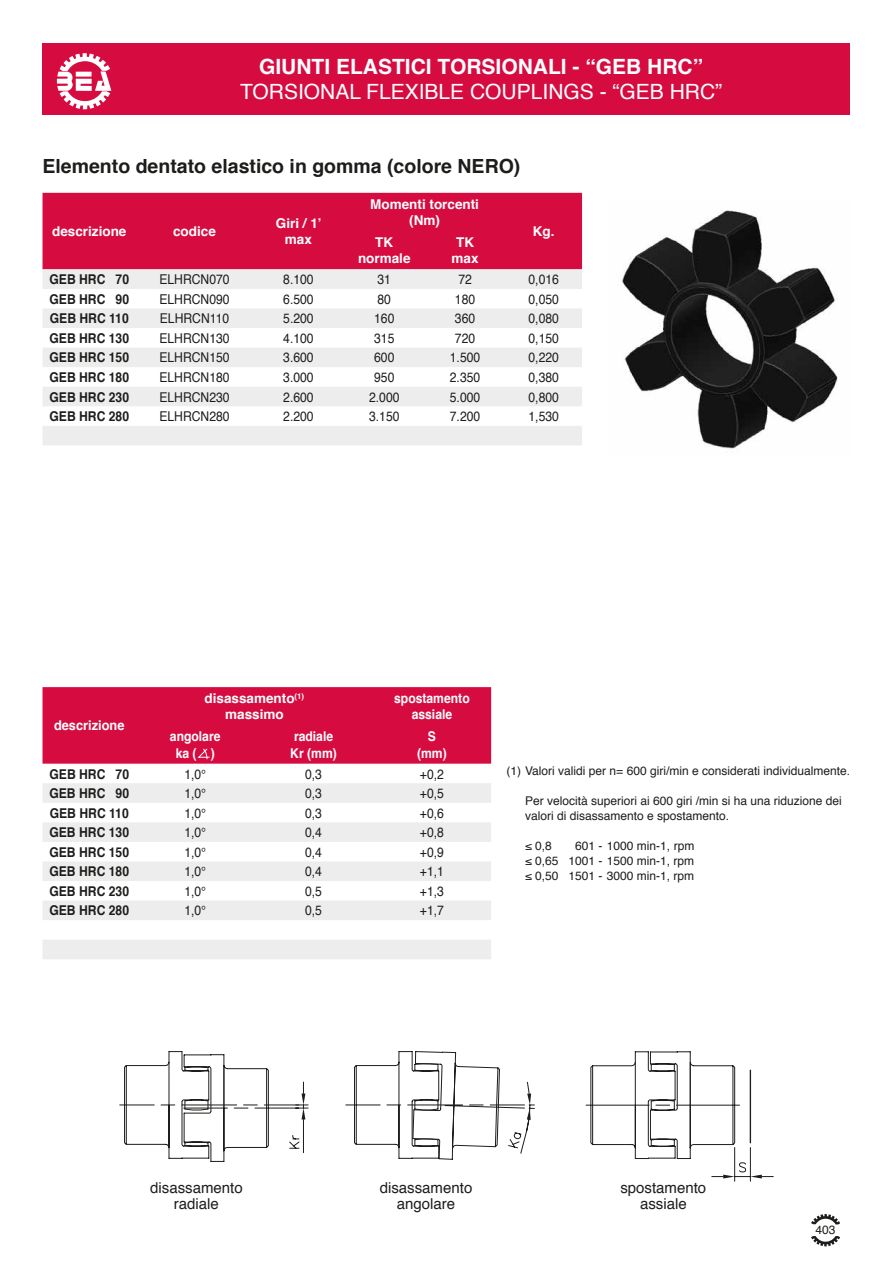
<style>
.page{position:relative;width:893px;height:1263px;background:#fff}
.page>*{position:absolute;margin:0;border:0;box-sizing:border-box;transform-origin:0 0}
.t1{font:21px "Helvetica";color:#fff}
.t2{font:700 21px "Helvetica";color:#fff}
.t3{font:700 19.5px "Helvetica";color:#1d1d1b}
.t4{font:15px/16.5px "Helvetica";color:#1d1d1b;text-align:center}
.t5{font:13.5px "Helvetica";color:#1d1d1b;scale:.9 1}
.t6{font:700 13.5px "Helvetica";color:#1d1d1b;scale:.9 1}
.t7{font:700 13.5px/16.2px "Helvetica";color:#fff;text-align:center}
.t8{font:700 13.5px/16.2px "Helvetica";color:#fff;text-align:center;scale:.9 1}
.t9{font:700 13.5px "Helvetica";color:#fff;scale:.95 1}
.t10{font:12px/15px "Helvetica";color:#1d1d1b}
</style>
<div class="page">
<img style="left:622px;top:210px;width:216px;height:239px">
<hr style="left:120px;top:1105px;width:34px;height:1px;background:#1d1d1b">
<hr style="left:734px;top:1147px;width:1px;height:34px;background:#1d1d1b">
<hr style="left:750px;top:1147px;width:1px;height:34px;background:#1d1d1b">
<svg style="left:124px;top:1051px;width:649px;height:127px"></svg>
<div style="left:42px;top:43px;width:808px;height:72px;background:#d60c41"></div>
<svg style="left:57px;top:53px;width:54px;height:56px"></svg>
<svg style="left:811px;top:1214px;width:29px;height:10px"></svg>
<svg style="left:811px;top:1236px;width:29px;height:10px"></svg>
<div style="left:43px;top:193px;width:539px;height:76px;background:#d60c41"></div>
<svg style="left:43px;top:269px;width:539px;height:176px;fill:#ededed"></svg>
<svg style="left:43px;top:783px;width:448px;height:176px;fill:#ededed"></svg>
<div style="left:43px;top:687px;width:448px;height:77px;background:#d60c41"></div>
<h1 class="t2" style="left:259px;top:50px;width:446px">GIUNTI ELASTICI TORSIONALI - “GEB HRC”</h1>
<h1 class="t1" style="left:240px;top:76px;width:483px">TORSIONAL FLEXIBLE COUPLINGS - “GEB HRC”</h1>
<h2 class="t3" style="left:43px;top:150px;width:479px">Elemento dentato elastico in gomma (colore NERO)</h2>
<p class="t7" style="left:52px;top:223px;width:76px">descrizione</p>
<p class="t7" style="left:173px;top:223px;width:44px">codice</p>
<p class="t7" style="left:276px;top:215px;width:47px">Giri / 1’ max</p>
<p class="t7" style="left:370px;top:196px;width:110px">Momenti torcenti (Nm)</p>
<p class="t7" style="left:358px;top:234px;width:54px">TK normale</p>
<p class="t7" style="left:452px;top:234px;width:29px">TK max</p>
<p class="t7" style="left:533px;top:223px;width:23px">Kg.</p>
<p class="t6" style="left:49px;top:269px;width:90px">GEB HRC 70</p>
<p class="t5" style="left:159px;top:269px;width:80px">ELHRCN070</p>
<p class="t5" style="left:283px;top:269px;width:35px">8.100</p>
<p class="t5" style="left:378px;top:269px;width:17px">31</p>
<p class="t5" style="left:458px;top:269px;width:17px">72</p>
<p class="t5" style="left:529px;top:269px;width:35px">0,016</p>
<p class="t6" style="left:49px;top:288px;width:90px">GEB HRC 90</p>
<p class="t5" style="left:159px;top:289px;width:80px">ELHRCN090</p>
<p class="t5" style="left:283px;top:289px;width:35px">6.500</p>
<p class="t5" style="left:378px;top:289px;width:17px">80</p>
<p class="t5" style="left:455px;top:289px;width:24px">180</p>
<p class="t5" style="left:529px;top:289px;width:35px">0,050</p>
<p class="t6" style="left:50px;top:308px;width:89px">GEB HRC 110</p>
<p class="t5" style="left:160px;top:308px;width:79px">ELHRCN110</p>
<p class="t5" style="left:283px;top:308px;width:35px">5.200</p>
<p class="t5" style="left:374px;top:308px;width:24px">160</p>
<p class="t5" style="left:455px;top:308px;width:24px">360</p>
<p class="t5" style="left:529px;top:308px;width:35px">0,080</p>
<p class="t6" style="left:49px;top:327px;width:90px">GEB HRC 130</p>
<p class="t5" style="left:159px;top:328px;width:80px">ELHRCN130</p>
<p class="t5" style="left:283px;top:328px;width:35px">4.100</p>
<p class="t5" style="left:374px;top:328px;width:24px">315</p>
<p class="t5" style="left:455px;top:328px;width:24px">720</p>
<p class="t5" style="left:529px;top:328px;width:35px">0,150</p>
<p class="t6" style="left:49px;top:347px;width:90px">GEB HRC 150</p>
<p class="t5" style="left:159px;top:347px;width:80px">ELHRCN150</p>
<p class="t5" style="left:283px;top:347px;width:35px">3.600</p>
<p class="t5" style="left:374px;top:347px;width:24px">600</p>
<p class="t5" style="left:450px;top:347px;width:35px">1.500</p>
<p class="t5" style="left:529px;top:347px;width:35px">0,220</p>
<p class="t6" style="left:49px;top:366px;width:90px">GEB HRC 180</p>
<p class="t5" style="left:159px;top:367px;width:80px">ELHRCN180</p>
<p class="t5" style="left:283px;top:367px;width:35px">3.000</p>
<p class="t5" style="left:374px;top:367px;width:24px">950</p>
<p class="t5" style="left:450px;top:367px;width:35px">2.350</p>
<p class="t5" style="left:529px;top:367px;width:35px">0,380</p>
<p class="t6" style="left:49px;top:386px;width:90px">GEB HRC 230</p>
<p class="t5" style="left:159px;top:386px;width:80px">ELHRCN230</p>
<p class="t5" style="left:283px;top:386px;width:35px">2.600</p>
<p class="t5" style="left:369px;top:386px;width:35px">2.000</p>
<p class="t5" style="left:450px;top:386px;width:35px">5.000</p>
<p class="t5" style="left:529px;top:386px;width:35px">0,800</p>
<p class="t6" style="left:49px;top:405px;width:90px">GEB HRC 280</p>
<p class="t5" style="left:159px;top:406px;width:80px">ELHRCN280</p>
<p class="t5" style="left:283px;top:406px;width:35px">2.200</p>
<p class="t5" style="left:369px;top:406px;width:35px">3.150</p>
<p class="t5" style="left:450px;top:406px;width:35px">7.200</p>
<p class="t5" style="left:529px;top:406px;width:35px">1,530</p>
<p class="t9" style="left:54px;top:715px;width:76px">descrizione</p>
<p class="t7" style="left:205px;top:690px;width:101px">disassamento<sup>(1) </sup>massimo</p>
<p class="t8" style="left:394px;top:690px;width:86px">spostamento assiale</p>
<p class="t8" style="left:170px;top:729px;width:58px">angolare ka ( )</p>
<p class="t8" style="left:290px;top:729px;width:53px;text-align:left">radiale<br>Kr (mm)</p>
<p class="t8" style="left:417px;top:729px;width:34px">S (mm)</p>
<p class="t6" style="left:49px;top:763px;width:90px">GEB HRC 70</p>
<p class="t5" style="left:184px;top:763px;width:26px">1,0°</p>
<p class="t5" style="left:305px;top:763px;width:20px">0,3</p>
<p class="t5" style="left:420px;top:763px;width:28px">+0,2</p>
<p class="t6" style="left:49px;top:782px;width:90px">GEB HRC 90</p>
<p class="t5" style="left:184px;top:783px;width:26px">1,0°</p>
<p class="t5" style="left:305px;top:783px;width:20px">0,3</p>
<p class="t5" style="left:420px;top:783px;width:28px">+0,5</p>
<p class="t6" style="left:50px;top:802px;width:89px">GEB HRC 110</p>
<p class="t5" style="left:184px;top:802px;width:26px">1,0°</p>
<p class="t5" style="left:305px;top:802px;width:20px">0,3</p>
<p class="t5" style="left:420px;top:802px;width:28px">+0,6</p>
<p class="t6" style="left:49px;top:821px;width:90px">GEB HRC 130</p>
<p class="t5" style="left:184px;top:822px;width:26px">1,0°</p>
<p class="t5" style="left:305px;top:822px;width:20px">0,4</p>
<p class="t5" style="left:420px;top:822px;width:28px">+0,8</p>
<p class="t6" style="left:49px;top:841px;width:90px">GEB HRC 150</p>
<p class="t5" style="left:184px;top:842px;width:26px">1,0°</p>
<p class="t5" style="left:305px;top:842px;width:20px">0,4</p>
<p class="t5" style="left:420px;top:842px;width:28px">+0,9</p>
<p class="t6" style="left:49px;top:861px;width:90px">GEB HRC 180</p>
<p class="t5" style="left:184px;top:861px;width:26px">1,0°</p>
<p class="t5" style="left:305px;top:861px;width:20px">0,4</p>
<p class="t5" style="left:420px;top:861px;width:28px">+1,1</p>
<p class="t6" style="left:49px;top:880px;width:90px">GEB HRC 230</p>
<p class="t5" style="left:184px;top:881px;width:26px">1,0°</p>
<p class="t5" style="left:305px;top:881px;width:20px">0,5</p>
<p class="t5" style="left:420px;top:881px;width:28px">+1,3</p>
<p class="t6" style="left:49px;top:900px;width:90px">GEB HRC 280</p>
<p class="t5" style="left:184px;top:900px;width:26px">1,0°</p>
<p class="t5" style="left:305px;top:900px;width:20px">0,5</p>
<p class="t5" style="left:420px;top:900px;width:28px">+1,7</p>
<p class="t10" style="left:506px;top:764px;width:345px">(1) Valori validi per n= 600 giri/min e considerati individualmente.</p>
<p class="t10" style="left:525px;top:794px;width:318px">Per velocità superiori ai 600 giri /min si ha una riduzione dei valori di disassamento e spostamento.</p>
<p class="t10" style="left:525px;top:839px;width:28px">≤ 0,8</p>
<p class="t10" style="left:525px;top:839px;width:171px;text-align:justify;text-indent:50px">601 - 1000 min-1, rpm ≤ 0,65 1001 - 1500 min-1, rpm ≤ 0,50 1501 - 3000 min-1, rpm</p>
<p class="t4" style="left:150px;top:1179px;width:94px">disassamento radiale</p>
<p class="t4" style="left:380px;top:1179px;width:94px">disassamento angolare</p>
<p class="t4" style="left:620px;top:1179px;width:87px">spostamento assiale</p>
<p class="t10" style="left:815px;top:1223px;width:22px">403</p>
</div>
